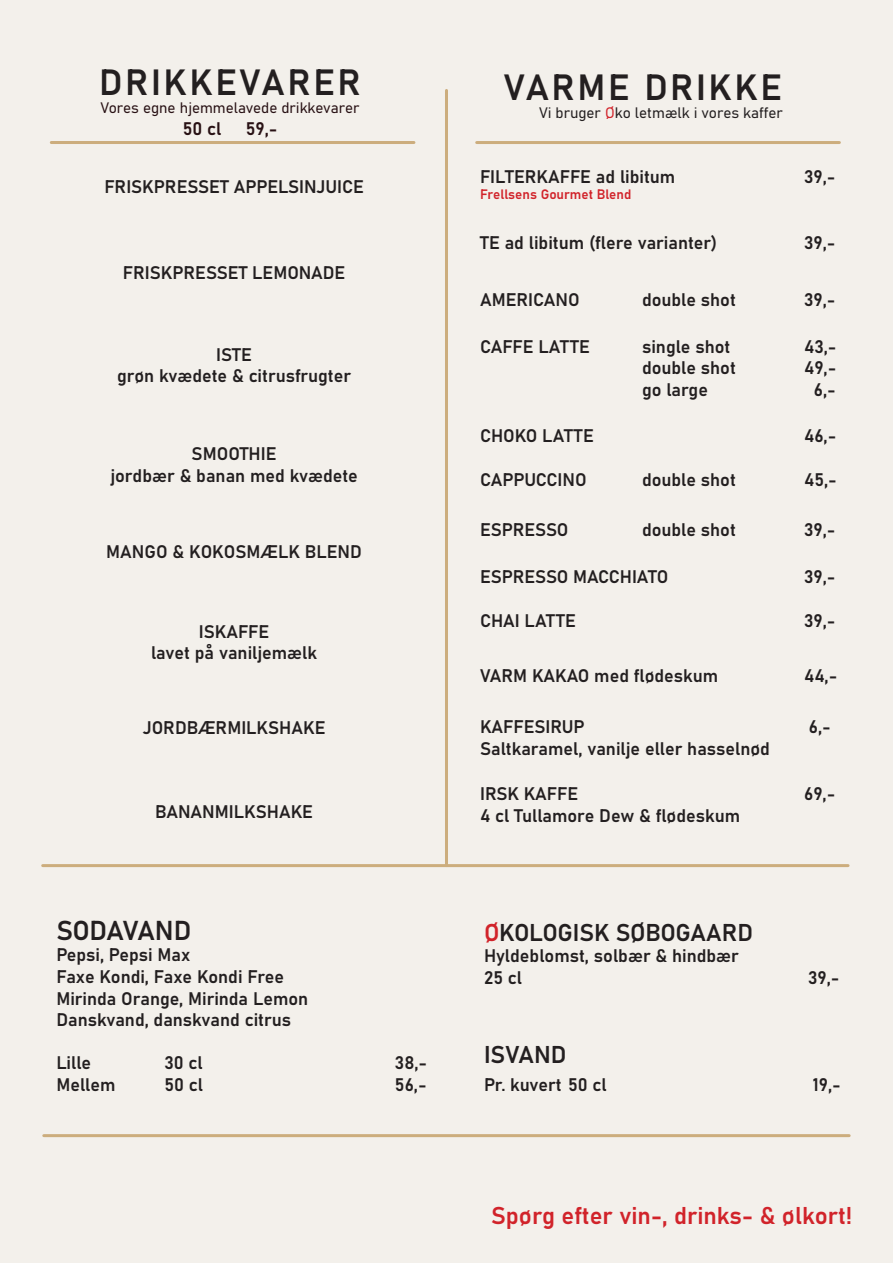
<style>
.page{position:relative;width:893px;height:1263px;background:#f3f0eb}
.page>*{position:absolute;margin:0;border:0;box-sizing:border-box;transform-origin:0 0}
.t1{font:36px "Bahnschrift";letter-spacing:.07em;color:#231f20}
.t2{font:27px "Bahnschrift";letter-spacing:-.02em;color:#231f20}
.t3{font:24px "Bahnschrift";color:#d1232a}
.t4{font:24px "Bahnschrift";letter-spacing:-.01em;color:#231f20}
.t5{font:18px "Bahnschrift";color:#231f20}
.t6{font:18px "Bahnschrift";color:#281114}
.t7{font:15px "Bahnschrift";color:#281114}
.t8{font:15px "Bahnschrift";color:#231f20}
.t9{font:13.5px "Bahnschrift";color:#d1232a}
.s1{color:#d1232a}
</style>
<div class="page">
<hr style="left:477px;top:141px;width:362px;height:3px;background:#ccad7d">
<hr style="left:51px;top:141px;width:363px;height:3px;background:#ccad7d">
<hr style="left:43px;top:864px;width:805px;height:3px;background:#ccad7d">
<hr style="left:445px;top:90px;width:3px;height:776px;background:#ccad7d">
<hr style="left:44px;top:1134px;width:805px;height:3px;background:#ccad7d">
<p class="t1" style="left:99px;top:55px;width:263px">DRIKKEVARER</p>
<p class="t7" style="left:101px;top:96px;width:260px">Vores egne hjemmelavede drikkevarer</p>
<p class="t6" style="left:183px;top:115px;width:40px">50 cl</p>
<p class="t6" style="left:246px;top:115px;width:33px">59,-</p>
<p class="t5" style="left:104px;top:173px;width:261px">FRISKPRESSET APPELSINJUICE</p>
<p class="t5" style="left:123px;top:259px;width:224px">FRISKPRESSET LEMONADE</p>
<p class="t5" style="left:216px;top:341px;width:37px">ISTE</p>
<p class="t5" style="left:117px;top:362px;width:235px">grøn kvædete &amp; citrusfrugter</p>
<p class="t5" style="left:192px;top:440px;width:86px">SMOOTHIE</p>
<p class="t5" style="left:110px;top:462px;width:249px">jordbær &amp; banan med kvædete</p>
<p class="t5" style="left:106px;top:538px;width:257px">MANGO &amp; KOKOSMÆLK BLEND</p>
<p class="t5" style="left:199px;top:618px;width:72px">ISKAFFE</p>
<p class="t5" style="left:151px;top:639px;width:167px">lavet på vaniljemælk</p>
<p class="t5" style="left:143px;top:714px;width:184px">JORDBÆRMILKSHAKE</p>
<p class="t5" style="left:155px;top:798px;width:159px">BANANMILKSHAKE</p>
<p class="t2" style="left:56px;top:910px;width:137px">SODAVAND</p>
<p class="t5" style="left:56px;top:941px;width:136px">Pepsi, Pepsi Max</p>
<p class="t5" style="left:56px;top:963px;width:229px">Faxe Kondi, Faxe Kondi Free</p>
<p class="t5" style="left:56px;top:985px;width:253px">Mirinda Orange, Mirinda Lemon</p>
<p class="t5" style="left:56px;top:1006px;width:236px">Danskvand, danskvand citrus</p>
<p class="t5" style="left:56px;top:1049px;width:36px">Lille</p>
<p class="t5" style="left:164px;top:1049px;width:40px">30 cl</p>
<p class="t5" style="left:395px;top:1049px;width:34px">38,-</p>
<p class="t5" style="left:56px;top:1071px;width:61px">Mellem</p>
<p class="t5" style="left:164px;top:1071px;width:40px">50 cl</p>
<p class="t5" style="left:395px;top:1071px;width:33px">56,-</p>
<p class="t1" style="left:504px;top:60px;width:280px">VARME DRIKKE</p>
<p class="t8" style="left:539px;top:102px;width:245px">Vi bruger <span class="s1">Ø</span>ko letmælk i vores kaffer</p>
<p class="t5" style="left:480px;top:163px;width:197px">FILTERKAFFE ad libitum</p>
<p class="t5" style="left:804px;top:163px;width:33px">39,-</p>
<p class="t9" style="left:480px;top:184px;width:153px">Frellsens Gourmet Blend</p>
<p class="t5" style="left:480px;top:229px;width:239px">TE ad libitum (flere varianter)</p>
<p class="t5" style="left:804px;top:229px;width:33px">39,-</p>
<p class="t5" style="left:480px;top:286px;width:101px">AMERICANO</p>
<p class="t5" style="left:642px;top:286px;width:95px">double shot</p>
<p class="t5" style="left:804px;top:286px;width:33px">39,-</p>
<p class="t5" style="left:480px;top:333px;width:111px">CAFFE LATTE</p>
<p class="t5" style="left:642px;top:333px;width:90px">single shot</p>
<p class="t5" style="left:804px;top:333px;width:34px">43,-</p>
<p class="t5" style="left:642px;top:354px;width:95px">double shot</p>
<p class="t5" style="left:804px;top:354px;width:34px">49,-</p>
<p class="t5" style="left:642px;top:376px;width:67px">go large</p>
<p class="t5" style="left:814px;top:376px;width:23px">6,-</p>
<p class="t5" style="left:480px;top:422px;width:115px">CHOKO LATTE</p>
<p class="t5" style="left:804px;top:422px;width:34px">46,-</p>
<p class="t5" style="left:480px;top:466px;width:108px">CAPPUCCINO</p>
<p class="t5" style="left:642px;top:466px;width:95px">double shot</p>
<p class="t5" style="left:804px;top:466px;width:34px">45,-</p>
<p class="t5" style="left:480px;top:515px;width:90px">ESPRESSO</p>
<p class="t5" style="left:642px;top:515px;width:95px">double shot</p>
<p class="t5" style="left:804px;top:515px;width:33px">39,-</p>
<p class="t5" style="left:480px;top:562px;width:190px">ESPRESSO MACCHIATO</p>
<p class="t5" style="left:804px;top:562px;width:33px">39,-</p>
<p class="t5" style="left:480px;top:607px;width:97px">CHAI LATTE</p>
<p class="t5" style="left:804px;top:607px;width:33px">39,-</p>
<p class="t5" style="left:480px;top:661px;width:240px">VARM KAKAO med flødeskum</p>
<p class="t5" style="left:804px;top:661px;width:35px">44,-</p>
<p class="t5" style="left:480px;top:713px;width:106px">KAFFESIRUP</p>
<p class="t5" style="left:809px;top:713px;width:23px">6,-</p>
<p class="t5" style="left:480px;top:735px;width:291px">Saltkaramel, vanilje eller hasselnød</p>
<p class="t5" style="left:480px;top:780px;width:100px">IRSK KAFFE</p>
<p class="t5" style="left:804px;top:780px;width:33px">69,-</p>
<p class="t5" style="left:480px;top:801px;width:261px">4 cl Tullamore Dew &amp; flødeskum</p>
<p class="t4" style="left:484px;top:914px;width:271px"><span class="s1">Ø</span>KOLOGISK SØBOGAARD</p>
<p class="t5" style="left:484px;top:942px;width:256px">Hyldeblomst, solbær &amp; hindbær</p>
<p class="t5" style="left:484px;top:964px;width:40px">25 cl</p>
<p class="t5" style="left:808px;top:964px;width:33px">39,-</p>
<p class="t4" style="left:484px;top:1036px;width:84px">ISVAND</p>
<p class="t5" style="left:484px;top:1071px;width:124px">Pr. kuvert 50 cl</p>
<p class="t5" style="left:813px;top:1071px;width:29px">19,-</p>
<p class="t3" style="left:491px;top:1197px;width:363px">Spørg efter vin-, drinks- &amp; ølkort!</p>
</div>
